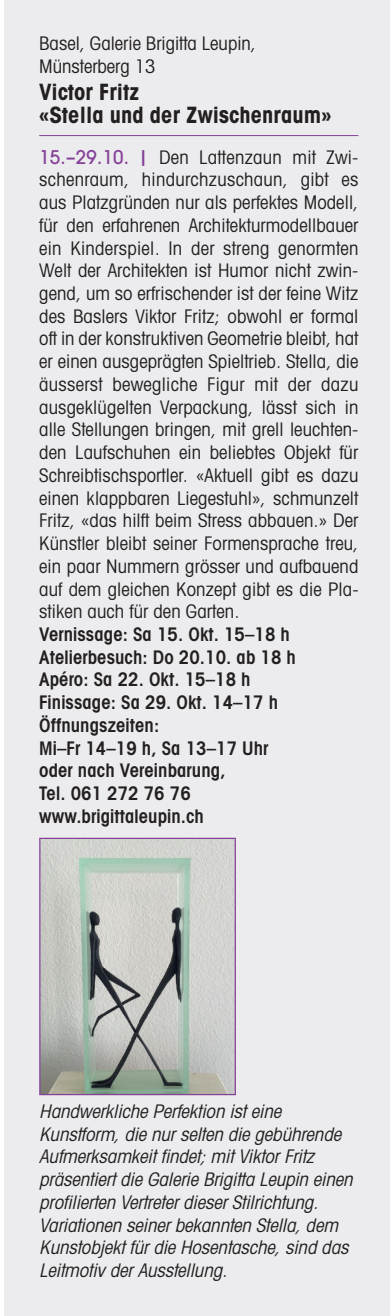
<style>
.page{position:relative;width:390px;height:1316px;background:#fff}
.page>*{position:absolute;margin:0;border:0;box-sizing:border-box;transform-origin:0 0}
.t1{font:700 condensed 22.5px/22.8px "Avant Garde";letter-spacing:.005em;color:#231f20}
.t2{font:condensed 18.75px/22.8px "Avant Garde";letter-spacing:.005em;color:#231f20}
.t3{font:italic condensed 18.75px/22.8px "Avant Garde";color:#231f20}
.t4{font:600 condensed 18.75px/22.8px "Avant Garde";letter-spacing:.005em;color:#231f20}
.s1{font-weight:500;font-stretch:normal;color:#854198}
</style>
<div class="page">
<div style="left:4px;top:0;width:386px;height:1316px;background:#ececee"></div>
<hr style="left:39px;top:135px;width:319px;height:1px;background:#854198">
<img style="left:41px;top:840px;width:193px;height:253px">
<div style="left:39px;top:838px;width:197px;height:257px;border:1px solid #854198"></div>
<p class="t2" style="left:39px;top:34px;width:218px">Basel, Galerie Brigitta Leupin,<br>Münsterberg 13</p>
<p class="t1" style="left:39px;top:83px;width:293px">Victor Fritz<br>«Stella und der Zwischenraum»</p>
<p class="t2" style="left:39px;top:147px;width:321px;text-align:justify"><span class="s1">15.–29.10. |</span> Den Lattenzaun mit Zwi&shy;schenraum, hindurchzuschaun, gibt es aus Platzgründen nur als perfektes Modell, für den erfahrenen Architekturmodellbauer ein Kinderspiel. In der streng genormten Welt der Architekten ist Humor nicht zwin&shy;gend, um so erfrischender ist der feine Witz des Baslers Viktor Fritz; obwohl er formal oft in der konstruktiven Geometrie bleibt, hat er einen ausgeprägten Spieltrieb. Stella, die äusserst bewegliche Figur mit der dazu ausgeklügelten Verpackung, lässt sich in alle Stellungen bringen, mit grell leuchten&shy;den Laufschuhen ein beliebtes Objekt für Schreibtischsportler. «Aktuell gibt es dazu einen klappbaren Liegestuhl», schmunzelt Fritz, «das hilft beim Stress abbauen.» Der Künstler bleibt seiner Formensprache treu, ein paar Nummern grösser und aufbauend auf dem gleichen Konzept gibt es die Pla&shy;stiken auch für den Garten.</p>
<p class="t4" style="left:39px;top:624px;width:258px">Vernissage: Sa 15. Okt. 15–18 h<br>Atelierbesuch: Do 20.10. ab 18 h<br>Apéro: Sa 22. Okt. 15–18 h<br>Finissage: Sa 29. Okt. 14–17 h<br>Öffnungszeiten:<br>Mi–Fr 14–19 h, Sa 13–17 Uhr oder nach Vereinbarung,<br>Tel. 061 272 76 76 www.brigittaleupin.ch</p>
<p class="t3" style="left:39px;top:1101px;width:318px">Handwerkliche Perfektion ist eine Kunstform, die nur selten die gebührende Aufmerksamkeit findet; mit Viktor Fritz präsentiert die Galerie Brigitta Leupin einen profilierten Vertreter dieser Stilrichtung.<br>Variationen seiner bekannten Stella, dem Kunstobjekt für die Hosentasche, sind das Leitmotiv der Ausstellung.</p>
</div>
